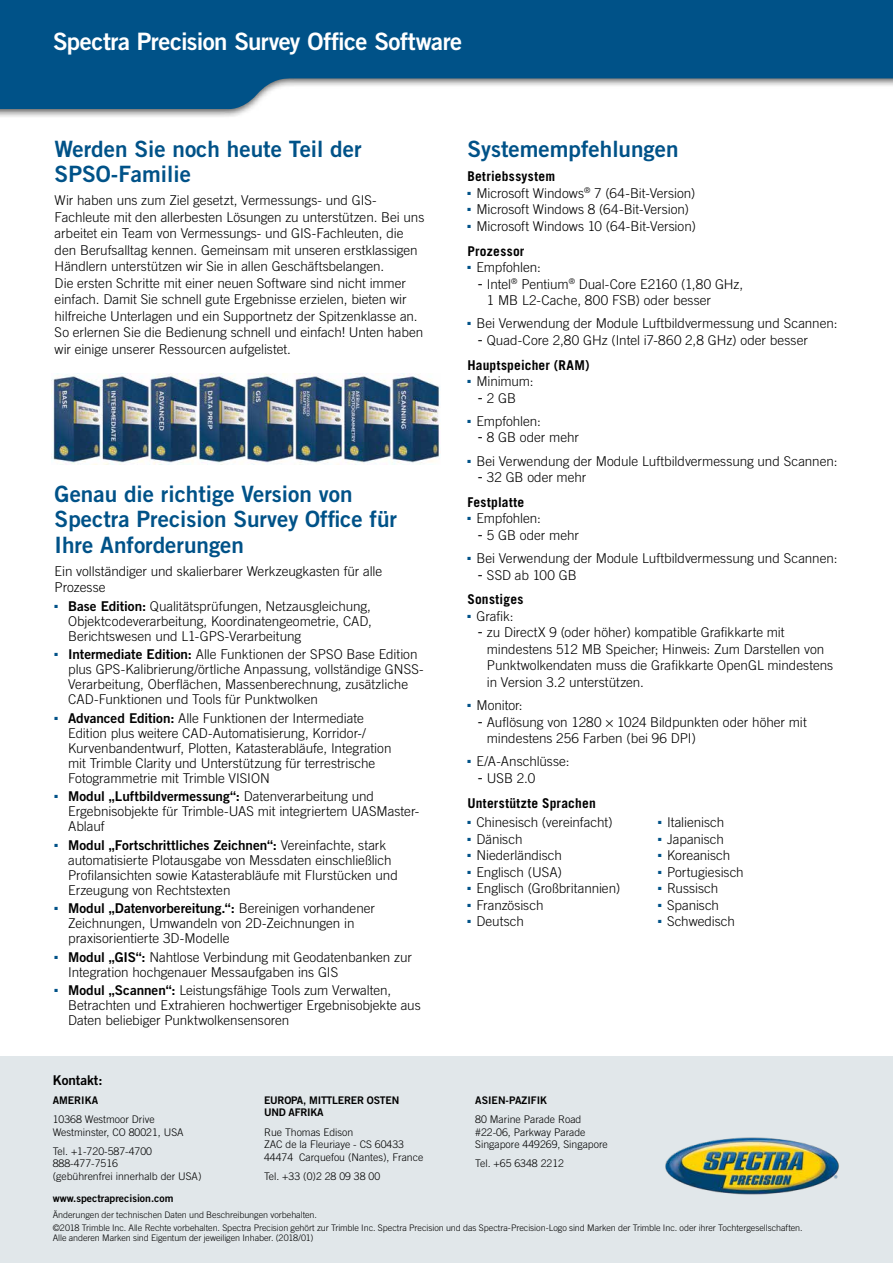
<style>
.page{position:relative;width:893px;height:1263px;background:#fff}
.page>*{position:absolute;margin:0;border:0;box-sizing:border-box;transform-origin:0 0}
.t1{font:24px "Trade Gothic LT Std Bd 2";letter-spacing:-.02em;color:#fff}
.t2{font:22.5px/25.5px "Trade Gothic LT Std Bd 2";color:#005288}
.t3{font:300 13.5px/15px "Trade Gothic LT Std";letter-spacing:-.005em;color:#000}
.t4{font:13.5px "Trade Gothic LT Std Bd 2";letter-spacing:-.005em;color:#000}
.t5{font:700 13.5px/24.8px "Trade Gothic LT Std";letter-spacing:.025em;color:#000}
.t6{font:300 10.5px/12.6px "Trade Gothic LT Std";color:#000}
.t7{font:10.5px "Trade Gothic LT Std Bd 2";color:#000}
.t8{font:10.5px/12.6px "Trade Gothic LT Std Bd 2";letter-spacing:-.02em;color:#000}
.t9{font:300 9px/13.4px "Trade Gothic LT Std";letter-spacing:-.005em;color:#000}
.s1{font-family:"Trade Gothic LT Std Bd 2";font-weight:400}
.s2{font-family:"Trade Gothic LT Std";font-weight:300}
.s3{font-weight:700}
.s4{font-family:"Tahoma";font-weight:400}
.s5{font-weight:300}
</style>
<div class="page">
<div style="left:0;top:0;width:893px;height:119px;background:#000;opacity:.75"></div>
<svg style="left:0;top:0;width:893px;height:111px;fill:#005288"></svg>
<img style="left:52px;top:373px;width:388px;height:92px">
<div style="left:0;top:1056px;width:893px;height:207px;background:#e1e7ea"></div>
<img style="left:665px;top:1137px;width:174px;height:58px">
<h1 class="t1" style="left:53px;top:26px;width:411px">Spectra Precision Survey Office Software</h1>
<h2 class="t2" style="left:55px;top:135px;width:308px">Werden Sie noch heute Teil der<br>SPSO-Familie</h2>
<p class="t3" style="left:55px;top:192px;width:371px;line-height:16.5px">Wir haben uns zum Ziel gesetzt, Vermessungs- und GIS-Fachleute mit den allerbesten Lösungen zu unterstützen. Bei uns arbeitet ein Team von Vermessungs- und GIS-Fachleuten, die den Berufsalltag kennen. Gemeinsam mit unseren erstklassigen Händlern unterstützen wir Sie in allen Geschäftsbelangen.<br>Die ersten Schritte mit einer neuen Software sind nicht immer einfach. Damit Sie schnell gute Ergebnisse erzielen, bieten wir hilfreiche Unterlagen und ein Supportnetz der Spitzenklasse an.<br>So erlernen Sie die Bedienung schnell und einfach! Unten haben wir einige unserer Ressourcen aufgelistet.</p>
<h2 class="t2" style="left:55px;top:480px;width:344px">Genau die richtige Version von<br>Spectra Precision Survey Office für<br>Ihre Anforderungen</h2>
<p class="t3" style="left:55px;top:563px;width:329px;line-height:16.5px">Ein vollständiger und skalierbarer Werkzeugkasten für alle<br>Prozesse</p>
<p class="t3" style="left:68px;top:598px;width:305px;text-align:justify;text-indent:-13px"><sup>■</sup> <span class="s1">Base Edition:</span> Qualitätsprüfungen, Netzausgleichung, Objektcodeverarbeitung, Koordinatengeometrie, CAD, Berichtswesen und L1-GPS-Verarbeitung</p>
<p class="t3" style="left:68px;top:647px;width:357px;text-indent:-13px"><sup>■</sup> <span class="s1">Intermediate Edition:</span> Alle Funktionen der SPSO Base Edition plus GPS-Kalibrierung/örtliche Anpassung, vollständige GNSS-Verarbeitung, Oberflächen, Massenberechnung, zusätzliche CAD-Funktionen und Tools für Punktwolken</p>
<p class="t3" style="left:68px;top:710px;width:325px;text-indent:-13px"><sup>■</sup> <span class="s1">Advanced Edition:</span> Alle Funktionen der Intermediate Edition plus weitere CAD-Automatisierung, Korridor-/ Kurvenbandentwurf, Plotten, Katasterabläufe, Integration mit Trimble Clarity und Unterstützung für terrestrische Fotogrammetrie mit Trimble VISION</p>
<p class="t4" style="left:55px;top:788px;width:321px"><sup>■</sup> Modul „Luftbildvermessung“: <span class="s2">Datenverarbeitung und</span></p>
<p class="t3" style="left:68px;top:804px;width:353px">Ergebnisobjekte für Trimble-UAS mit integriertem UASMaster-<br>Ablauf</p>
<p class="t4" style="left:55px;top:837px;width:333px"><sup>■</sup> Modul „Fortschrittliches Zeichnen“: <span class="s2">Vereinfachte, stark</span></p>
<p class="t3" style="left:68px;top:852px;width:331px">automatisierte Plotausgabe von Messdaten einschließlich<br>Profilansichten sowie Katasterabläufe mit Flurstücken und<br>Erzeugung von Rechtstexten</p>
<p class="t4" style="left:55px;top:900px;width:322px"><sup>■</sup> Modul „Datenvorbereitung.“: <span class="s2">Bereinigen vorhandener</span></p>
<p class="t3" style="left:68px;top:916px;width:288px">Zeichnungen, Umwandeln von 2D-Zeichnungen in praxisorientierte 3D-Modelle</p>
<p class="t3" style="left:68px;top:949px;width:345px;text-indent:-13px"><sup>■</sup> <span class="s1">Modul „GIS“:</span> Nahtlose Verbindung mit Geodatenbanken zur<br>Integration hochgenauer Messaufgaben ins GIS</p>
<p class="t3" style="left:68px;top:983px;width:354px;text-indent:-13px"><sup>■</sup> <span class="s1">Modul „Scannen“:</span> Leistungsfähige Tools zum Verwalten,<br>Betrachten und Extrahieren hochwertiger Ergebnisobjekte aus<br>Daten beliebiger Punktwolkensensoren</p>
<p class="t4" style="left:53px;top:1072px;width:51px">Kontakt:</p>
<p class="t7" style="left:53px;top:1093px;width:47px">AMERIKA</p>
<p class="t6" style="left:53px;top:1113px;width:132px">10368 Westmoor Drive<br>Westminster, CO 80021, USA</p>
<p class="t6" style="left:53px;top:1145px;width:150px">Tel. +1-720-587-4700<br>888-477-7516<br>(gebührenfrei innerhalb der USA)</p>
<p class="t7" style="left:53px;top:1192px;width:122px">www.spectraprecision.com</p>
<p class="t8" style="left:264px;top:1093px;width:137px">EUROPA, MITTLERER OSTEN<br>UND AFRIKA</p>
<p class="t6" style="left:264px;top:1125px;width:161px">Rue Thomas Edison<br>ZAC de la Fleuriaye - CS 60433<br>44474 Carquefou (Nantes), France</p>
<p class="t6" style="left:264px;top:1170px;width:118px">Tel. +33 (0)2 28 09 38 00</p>
<h2 class="t2" style="left:467px;top:135px;width:213px">Systemempfehlungen</h2>
<p class="t5" style="left:467px;top:164px;width:89px">Betriebssystem</p>
<p class="t3" style="left:467px;top:185px;width:229px"><sup>■</sup> Microsoft Windows<sup>®</sup> 7 (64-Bit-Version)</p>
<p class="t3" style="left:467px;top:202px;width:223px"><sup>■</sup> Microsoft Windows 8 (64-Bit-Version)</p>
<p class="t3" style="left:467px;top:213px;width:230px;line-height:24.8px"><sup>■</sup> Microsoft Windows 10 (64-Bit-Version)<br><span class="s3">Prozessor</span></p>
<p class="t3" style="left:467px;top:260px;width:75px"><sup>■</sup> Empfohlen:</p>
<p class="t3" style="left:487px;top:275px;width:258px;line-height:16.5px;text-indent:-9px"><span class="s4">-</span> Intel<sup>®</sup> Pentium<sup>®</sup> Dual-Core E2160 (1,80 GHz,<br>1 MB L2-Cache, 800 FSB) oder besser</p>
<p class="t3" style="left:467px;top:316px;width:372px"><sup>■</sup> Bei Verwendung der Module Luftbildvermessung und Scannen:</p>
<p class="t3" style="left:467px;top:327px;width:342px;line-height:24.8px;text-indent:10px"><span class="s4">-</span> Quad-Core 2,80 GHz (Intel i7-860 2,8 GHz) oder besser<br><span class="s3">Hauptspeicher (RAM)</span></p>
<p class="t3" style="left:467px;top:374px;width:68px"><sup>■</sup> Minimum:</p>
<p class="t3" style="left:478px;top:390px;width:40px"><span class="s4">-</span> 2 GB</p>
<p class="t3" style="left:467px;top:413px;width:75px"><sup>■</sup> Empfohlen:</p>
<p class="t3" style="left:478px;top:430px;width:103px"><span class="s4">-</span> 8 GB oder mehr</p>
<p class="t3" style="left:467px;top:453px;width:372px"><sup>■</sup> Bei Verwendung der Module Luftbildvermessung und Scannen:</p>
<p class="t3" style="left:467px;top:465px;width:121px;line-height:24.8px;text-indent:10px"><span class="s4">-</span> 32 GB oder mehr<br><span class="s3">Festplatte</span></p>
<p class="t3" style="left:467px;top:511px;width:75px"><sup>■</sup> Empfohlen:</p>
<p class="t3" style="left:478px;top:527px;width:103px"><span class="s4">-</span> 5 GB oder mehr</p>
<p class="t3" style="left:467px;top:551px;width:372px"><sup>■</sup> Bei Verwendung der Module Luftbildvermessung und Scannen:</p>
<p class="t3" style="left:467px;top:562px;width:111px;line-height:24.8px;text-indent:10px"><span class="s4">-</span> SSD ab 100 GB<br><span class="s3">Sonstiges</span></p>
<p class="t3" style="left:467px;top:608px;width:48px"><sup>■</sup> Grafik:</p>
<p class="t3" style="left:487px;top:624px;width:348px;line-height:16.5px;text-indent:-9px"><span class="s4">-</span> zu DirectX 9 (oder höher) kompatible Grafikkarte mit mindestens 512 MB Speicher; Hinweis: Zum Darstellen von Punktwolkendaten muss die Grafikkarte OpenGL mindestens in Version 3.2 unterstützen.</p>
<p class="t3" style="left:467px;top:698px;width:57px"><sup>■</sup> Monitor:</p>
<p class="t3" style="left:487px;top:713px;width:321px;line-height:16.5px;text-indent:-9px"><span class="s4">-</span> Auflösung von 1280 × 1024 Bildpunkten oder höher mit mindestens 256 Farben (bei 96 DPI)</p>
<p class="t3" style="left:467px;top:754px;width:104px"><sup>■</sup> E/A-Anschlüsse:</p>
<p class="t5" style="left:467px;top:765px;width:130px;text-indent:10px"><span class="s4">-</span> <span class="s5">USB 2.0<br></span>Unterstützte Sprachen</p>
<p class="t3" style="left:467px;top:815px;width:147px"><sup>■</sup> Chinesisch (vereinfacht)</p>
<p class="t3" style="left:467px;top:831px;width:57px"><sup>■</sup> Dänisch</p>
<p class="t3" style="left:467px;top:848px;width:96px"><sup>■</sup> Niederländisch</p>
<p class="t3" style="left:467px;top:864px;width:96px"><sup>■</sup> Englisch (USA)</p>
<p class="t3" style="left:467px;top:881px;width:154px"><sup>■</sup> Englisch (Großbritannien)</p>
<p class="t3" style="left:467px;top:897px;width:78px"><sup>■</sup> Französisch</p>
<p class="t3" style="left:467px;top:914px;width:58px"><sup>■</sup> Deutsch</p>
<p class="t3" style="left:658px;top:815px;width:68px"><sup>■</sup> Italienisch</p>
<p class="t3" style="left:658px;top:831px;width:68px"><sup>■</sup> Japanisch</p>
<p class="t3" style="left:658px;top:848px;width:74px"><sup>■</sup> Koreanisch</p>
<p class="t3" style="left:658px;top:864px;width:87px"><sup>■</sup> Portugiesisch</p>
<p class="t3" style="left:658px;top:881px;width:62px"><sup>■</sup> Russisch</p>
<p class="t3" style="left:658px;top:897px;width:63px"><sup>■</sup> Spanisch</p>
<p class="t3" style="left:658px;top:914px;width:78px"><sup>■</sup> Schwedisch</p>
<p class="t7" style="left:475px;top:1093px;width:73px">ASIEN-PAZIFIK</p>
<p class="t6" style="left:475px;top:1113px;width:134px">80 Marine Parade Road #22-06, Parkway Parade<br>Singapore 449269, Singapore</p>
<p class="t6" style="left:475px;top:1157px;width:90px">Tel. +65 6348 2212</p>
<p class="t9" style="left:53px;top:1208px;width:751px">Änderungen der technischen Daten und Beschreibungen vorbehalten.<br>©2018 Trimble Inc. Alle Rechte vorbehalten. Spectra Precision gehört zur Trimble Inc. Spectra Precision und das Spectra-Precision-Logo sind Marken der Trimble Inc. oder ihrer Tochtergesellschaften.</p>
<p class="t9" style="left:53px;top:1231px;width:262px">Alle anderen Marken sind Eigentum der jeweiligen Inhaber. (2018/01)</p>
</div>
